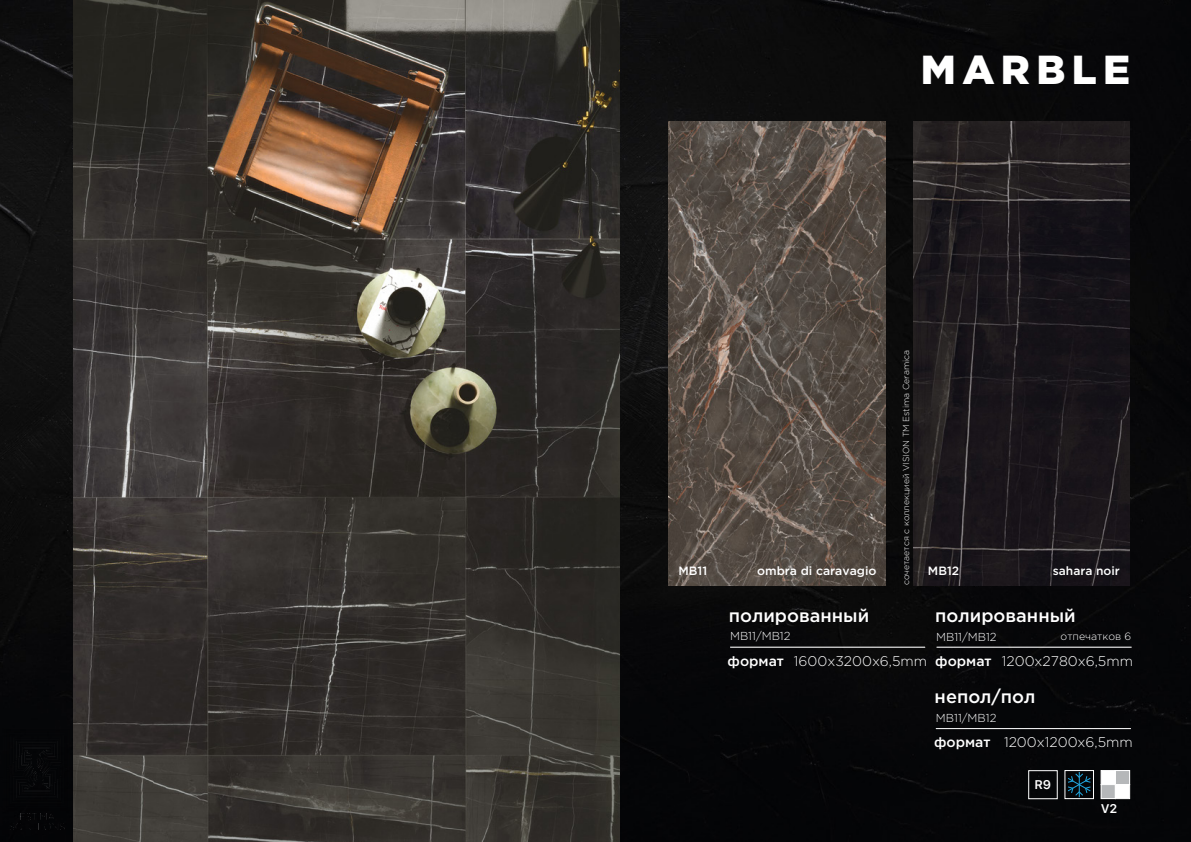
<style>
.page{position:relative;width:1191px;height:842px;background:#fff}
.page>*{position:absolute;margin:0;border:0;box-sizing:border-box;transform-origin:0 0}
.t1{font:900 40.5px "Gotham Pro";letter-spacing:.16em;color:#fff}
.t2{font:500 18.2px "Gotham Pro";color:#fff}
.t3{font:300 14px "Gotham Pro";color:#fff}
.t4{font:500 14px "Gotham Pro";color:#fff}
.t5{font:600 12.5px "SFUI Text";color:#fff}
.t6{font:500 12px "Gotham Pro";color:#fff}
.t7{font:300 11.5px "Gotham Pro";color:#fff}
.t8{font:300 10.6px "Gotham Pro";color:#fff}
.t9{font:300 8.7px "Gotham Pro";color:#fff}
</style>
<div class="page">
<div style="left:620px;top:0;width:571px;height:841px;background:#070709"></div>
<img style="left:668px;top:122px;width:218px;height:463px">
<img style="left:913px;top:122px;width:216px;height:463px">
<hr style="left:936px;top:728px;width:195px;height:1px;background:#fff">
<hr style="left:936px;top:647px;width:195px;height:1px;background:#fff">
<hr style="left:730px;top:647px;width:195px;height:1px;background:#fff">
<svg style="left:1064px;top:770px;width:30px;height:29px"></svg>
<div style="left:1115px;top:770px;width:14px;height:15px;background:#b5b7b9;border:1px solid #fff"></div>
<div style="left:1100px;top:770px;width:15px;height:15px;background:#fff;border:1px solid #fff"></div>
<div style="left:1100px;top:784px;width:15px;height:15px;background:#b5b7b9;border:1px solid #fff"></div>
<div style="left:1115px;top:784px;width:14px;height:15px;background:#fff;border:1px solid #fff"></div>
<div style="left:1028px;top:770px;width:29px;height:29px;border:1px solid #fff"></div>
<img style="left:0;top:0;width:620px;height:842px">
<div style="left:4px;top:729px;width:65px;height:100px;background:#040507"></div>
<h1 class="t1" style="left:920px;top:46px;width:211px">MARBLE</h1>
<p class="t9" style="left:901px;top:585px;width:237px;rotate:-90deg">сочетается с коллекцией VISION TM Estima Ceramica</p>
<p class="t6" style="left:678px;top:564px;width:30px">MB11</p>
<p class="t6" style="left:757px;top:564px;width:121px">ombra di caravagio</p>
<p class="t6" style="left:928px;top:564px;width:33px">MB12</p>
<p class="t6" style="left:1053px;top:564px;width:68px">sahara noir</p>
<h2 class="t2" style="left:729px;top:605px;width:142px">полированный</h2>
<h2 class="t2" style="left:935px;top:605px;width:142px">полированный</h2>
<p class="t7" style="left:730px;top:630px;width:62px">MB11/MB12</p>
<p class="t7" style="left:936px;top:630px;width:62px">MB11/MB12</p>
<p class="t8" style="left:1060px;top:631px;width:72px">отпечатков 6</p>
<p class="t4" style="left:727px;top:653px;width:58px">формат</p>
<p class="t3" style="left:794px;top:653px;width:135px">1600x3200x6,5mm</p>
<p class="t4" style="left:935px;top:653px;width:58px">формат</p>
<p class="t3" style="left:1001px;top:653px;width:133px">1200x2780x6,5mm</p>
<h2 class="t2" style="left:934px;top:686px;width:102px">непол/пол</h2>
<p class="t7" style="left:936px;top:711px;width:62px">MB11/MB12</p>
<p class="t4" style="left:934px;top:734px;width:58px">формат</p>
<p class="t3" style="left:1004px;top:734px;width:130px">1200x1200x6,5mm</p>
<p class="t5" style="left:1034px;top:776px;width:18px">R9</p>
<p class="t5" style="left:1100px;top:799px;width:18px">V2</p>
</div>
